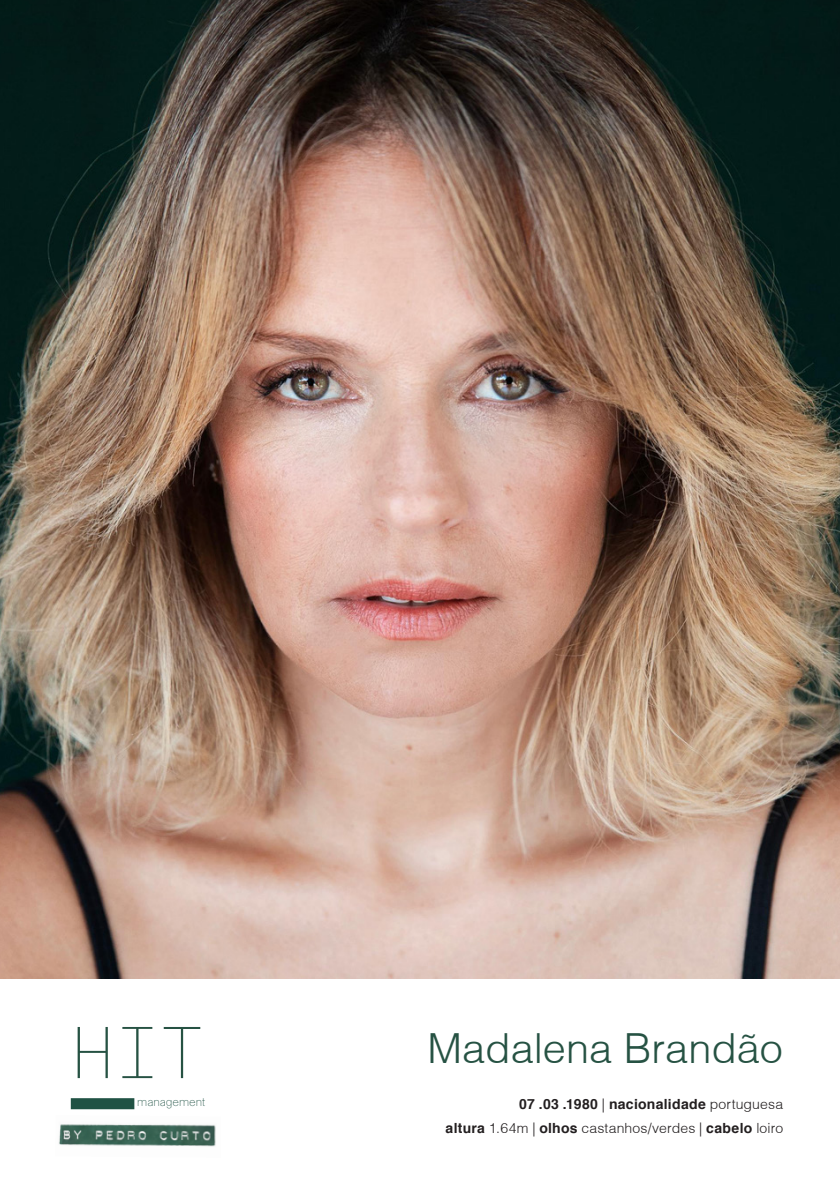
<style>
.page{position:relative;width:840px;height:1191px;background:#fff}
.page>*{position:absolute;margin:0;border:0;box-sizing:border-box;transform-origin:0 0}
.t1{font:200 72px "GT America Mono";color:#265243}
.t2{font:300 41.4px "Helvetica";color:#265243}
.t3{font:300 14px "Helvetica";letter-spacing:.01em;color:#231f20}
.t4{font:700 14px "Helvetica";letter-spacing:.02em;color:#231f20}
.t5{font:100 12px "Basel";color:#205244}
.s1{font-weight:300}
.s2{font-weight:700}
</style>
<div class="page">
<img style="left:0;top:0;width:839px;height:978px">
<div style="left:71px;top:1098px;width:63px;height:11px;background:#205244"></div>
<img style="left:59px;top:1124px;width:157px;height:23px">
<p class="t1" style="left:70px;top:1012px;width:135px">HIT</p>
<p class="t2" style="left:427px;top:1023px;width:357px">Madalena Brandão</p>
<p class="t5" style="left:137px;top:1094px;width:69px">management</p>
<p class="t4" style="left:518px;top:1095px;width:265px">07 .03 .1980 <span class="s1">|</span> nacionalidade <span class="s1">portuguesa</span></p>
<p class="t3" style="left:445px;top:1119px;width:339px"><span class="s2">altura</span> 1.64m | <span class="s2">olhos</span> castanhos/verdes | <span class="s2">cabelo</span> loiro</p>
</div>
